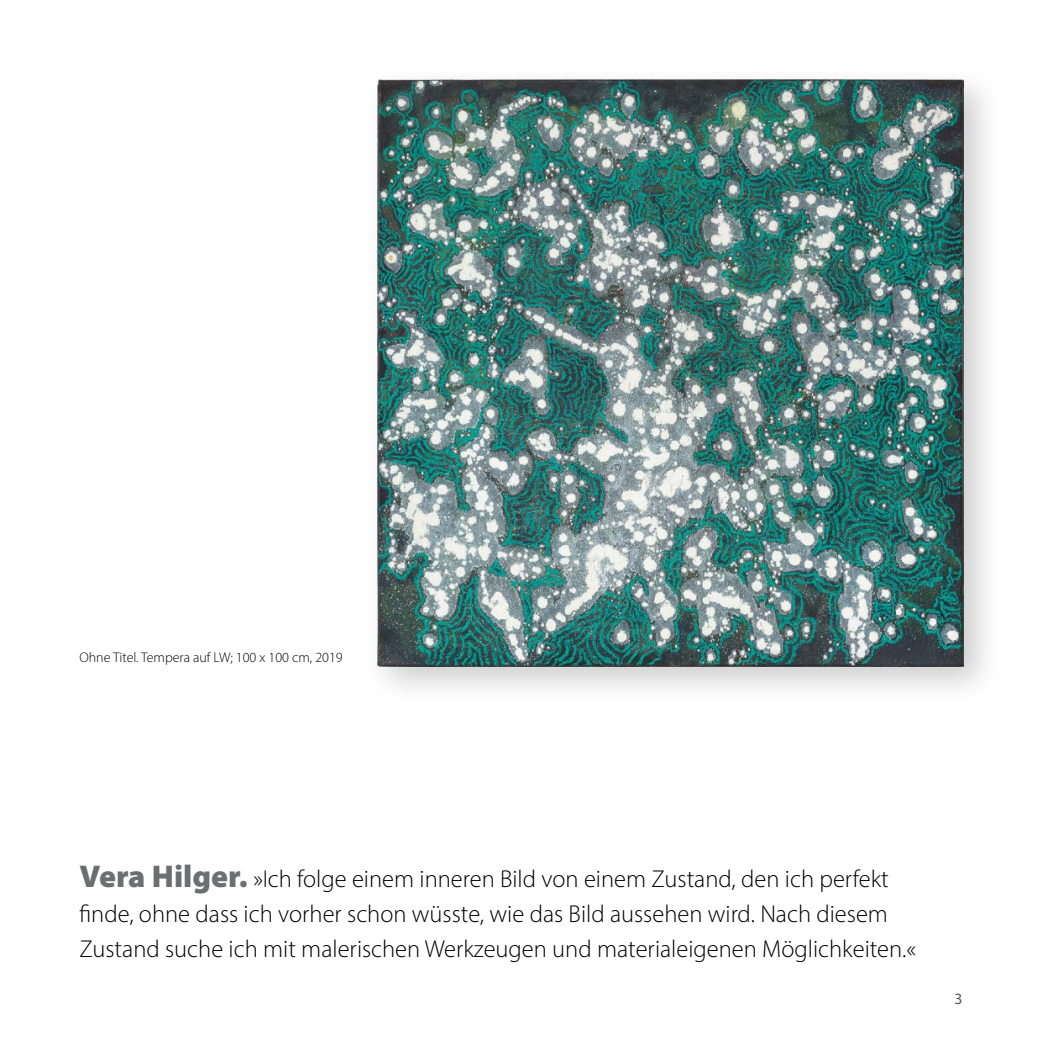
<style>
.page{position:relative;width:1042px;height:1042px;background:#fff}
.page>*{position:absolute;margin:0;border:0;box-sizing:border-box;transform-origin:0 0}
.t1{font:300 24.5px/35px "Myriad Pro";color:#000}
.t2{font:15.75px "Myriad Pro";color:#58595b}
.t3{font:300 14px "Myriad Pro";color:#000}
.s1{font-weight:900;font-size:31.5px;color:#6d6e71}
</style>
<div class="page">
<div style="left:361px;top:64px;width:642px;height:642px;background:#000;opacity:.2"></div>
<img style="left:377px;top:79px;width:587px;height:587px">
<p class="t3" style="left:79px;top:648px;width:265px">Ohne Titel. Tempera auf LW; 100 x 100 cm, 2019</p>
<p class="t1" style="left:79px;top:861px;width:838px"><span class="s1">Vera Hilger.</span> »Ich folge einem inneren Bild von einem Zustand, den ich perfekt finde, ohne dass ich vorher schon wüsste, wie das Bild aussehen wird. Nach diesem<br>Zustand suche ich mit malerischen Werkzeugen und materialeigenen Möglichkeiten.«</p>
<p class="t2" style="left:954px;top:989px;width:10px">3</p>
</div>
